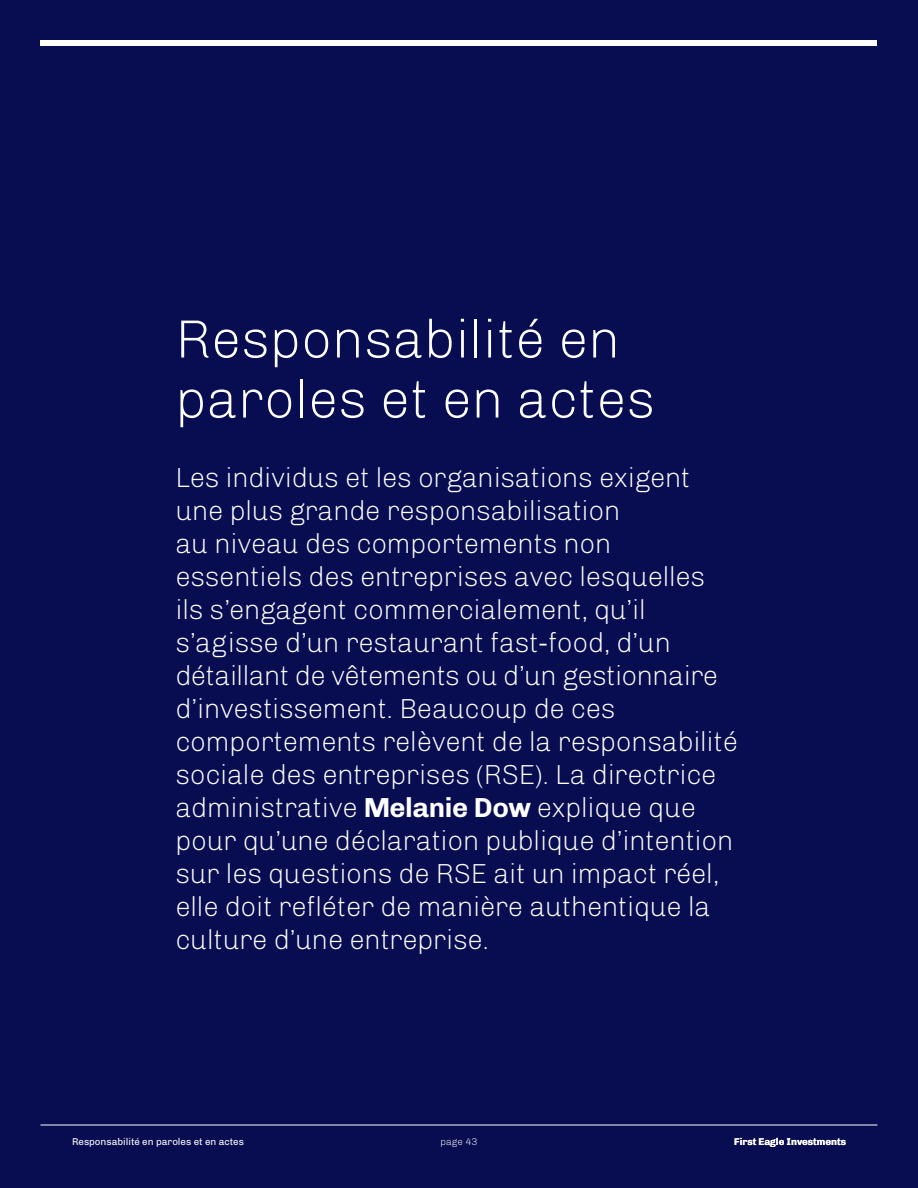
<style>
.page{position:relative;width:918px;height:1188px;background:#080d52}
.page>*{position:absolute;margin:0;border:0;box-sizing:border-box;transform-origin:0 0}
.t1{font:61.5px/60px "FE Chivo Air";color:#fff}
.t2{font:31.5px/33px "FE Chivo Air";letter-spacing:-.01em;color:#fff}
.t3{font:11.25px "FE Chivo Water";color:#fff}
.t4{font:700 11.25px "FE Chivo Water";color:#fff}
.t5{font:11.25px "FE Chivo Air";color:#fff}
.s1{font-weight:700}
</style>
<div class="page">
<div style="left:40px;top:40px;width:838px;height:6px;background:#fff"></div>
<hr style="left:40px;top:1125px;width:838px;height:1px;background:#fff">
<h1 class="t1" style="left:176px;top:305px;width:481px">Responsabilité en paroles et en actes</h1>
<p class="t2" style="left:176px;top:459px;width:564px">Les individus et les organisations exigent une plus grande responsabilisation<br>au niveau des comportements non essentiels des entreprises avec lesquelles ils s’engagent commercialement, qu’il s’agisse d’un restaurant fast-food, d’un détaillant de vêtements ou d’un gestionnaire d’investissement. Beaucoup de ces comportements relèvent de la responsabilité sociale des entreprises (RSE). La directrice administrative <span class="s1">Melanie Dow</span> explique que pour qu’une déclaration publique d’intention sur les questions de RSE ait un impact réel, elle doit refléter de manière authentique la culture d’une entreprise.</p>
<p class="t3" style="left:72px;top:1134px;width:174px">Responsabilité en paroles et en actes</p>
<p class="t5" style="left:440px;top:1134px;width:39px">page 43</p>
<p class="t4" style="left:734px;top:1134px;width:113px">First Eagle Investments</p>
</div>
